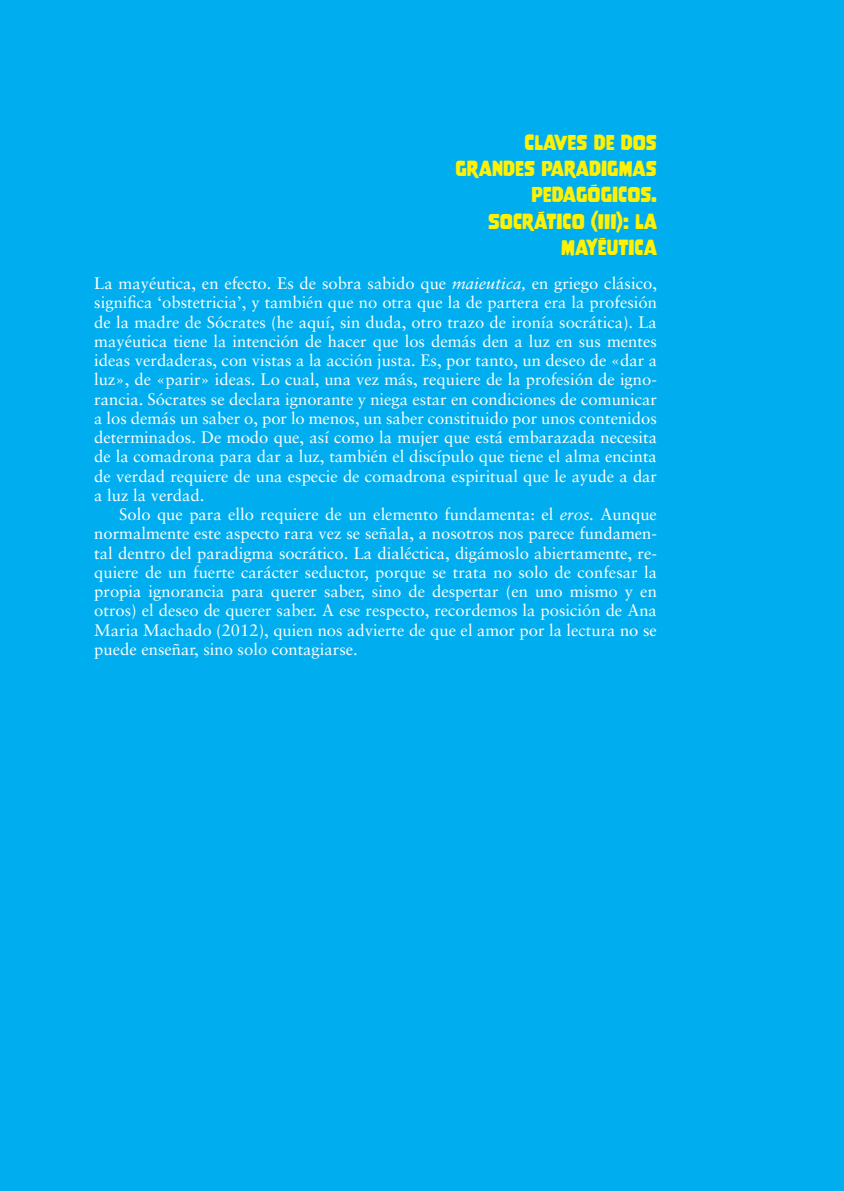
<style>
.page{position:relative;width:844px;height:1191px;background:#fff}
.page>*{position:absolute;margin:0;border:0;box-sizing:border-box;transform-origin:0 0}
.Epígrafe_en_Principi{font:19.25px/26.2px "Nove";color:#fff101;text-align:right}
.Primer_párrafo_en_Pr{font:16.62px/19.2px "Sabon LT Pro";color:#fff;text-align:justify}
.Párrafo_estándar_en{font:16.62px/19.2px "Sabon LT Pro";color:#fff;text-align:justify}
.s1{font-style:italic}
</style>
<div class="page">
<div style="left:0;top:0;width:843px;height:1190px;background:#00aeef"></div>
<p class="Epígrafe_en_Principi" style="left:455px;top:129px;width:203px">CLAVES DE DOS<br>GRANDES PARADIGMAS<br>PEDAGÓGICOS.<br>SOCRÁTICO (III): LA<br>MAYÉUTICA</p>
<p class="Primer_párrafo_en_Pr" style="left:94px;top:273px;width:564px">La mayéutica, en efecto. Es de sobra sabido que <span class="s1">maieutica,</span> en griego clásico, significa ‘obstetricia’, y también que no otra que la de partera era la profesión de la madre de Sócrates (he aquí, sin duda, otro trazo de ironía socrática). La mayéutica tiene la intención de hacer que los demás den a luz en sus mentes ideas verdaderas, con vistas a la acción justa. Es, por tanto, un deseo de «dar a luz», de «parir» ideas. Lo cual, una vez más, requiere de la profesión de igno&shy;rancia. Sócrates se declara ignorante y niega estar en condiciones de comunicar a los demás un saber o, por lo menos, un saber constituido por unos contenidos determinados. De modo que, así como la mujer que está embarazada necesita de la comadrona para dar a luz, también el discípulo que tiene el alma encinta de verdad requiere de una especie de comadrona espiritual que le ayude a dar a luz la verdad.</p>
<p class="Párrafo_estándar_en" style="left:94px;top:504px;width:564px;text-indent:25px">Solo que para ello requiere de un elemento fundamenta: el <span class="s1">eros.</span> Aunque normalmente este aspecto rara vez se señala, a nosotros nos parece fundamen&shy;tal dentro del paradigma socrático. La dialéctica, digámoslo abiertamente, re&shy;quiere de un fuerte carácter seductor, porque se trata no solo de confesar la propia ignorancia para querer saber, sino de despertar (en uno mismo y en otros) el deseo de querer saber. A ese respecto, recordemos la posición de Ana Maria Machado (2012), quien nos advierte de que el amor por la lectura no se puede enseñar, sino solo contagiarse.</p>
</div>
